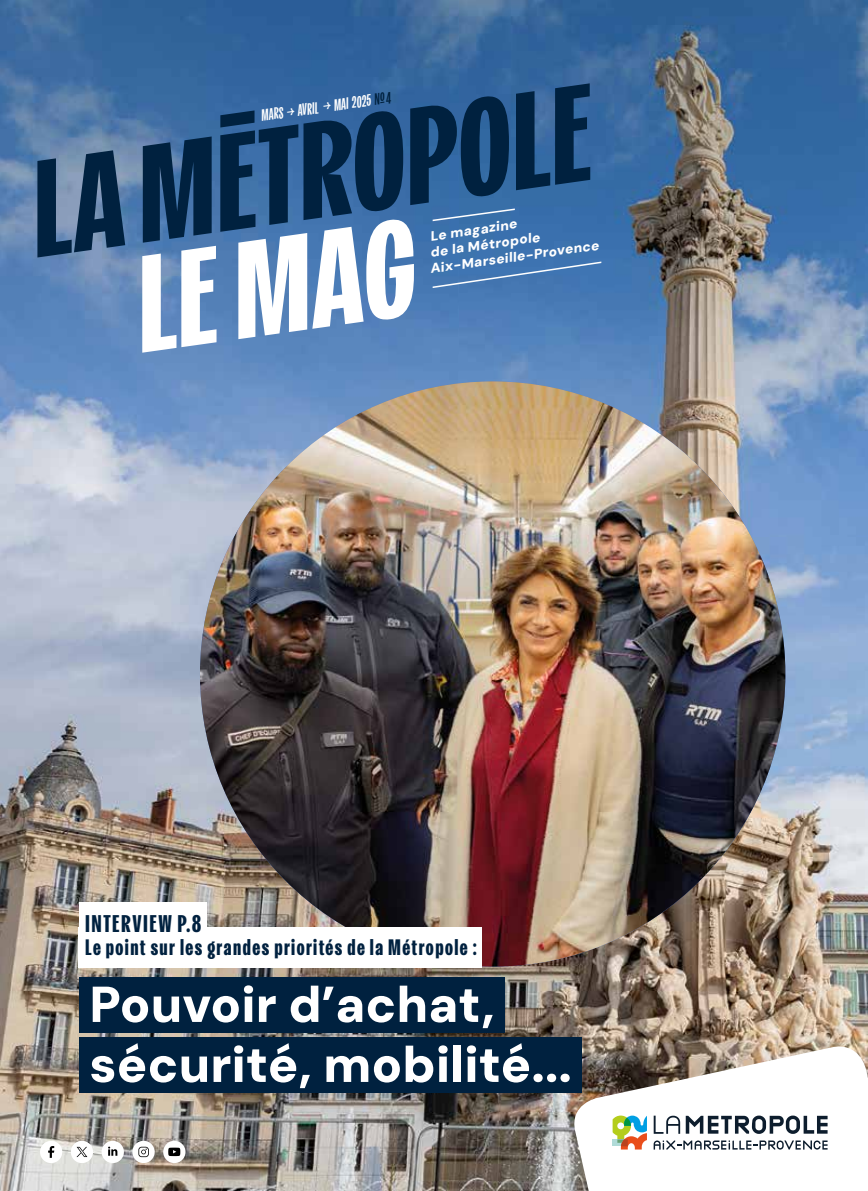
<style>
.page{position:relative;width:868px;height:1191px;background:#fff}
.page>*{position:absolute;margin:0;border:0;box-sizing:border-box;transform-origin:0 0}
.t1{font:900 50.4px/60px "DM Sans";color:#fff}
.t2{font:900 extra-condensed 22.65px "Kensington";letter-spacing:.07em;color:#00213f}
.t3{font:900 extra-condensed 21px "Kensington";letter-spacing:.07em;color:#00213f}
.t4{font:600 extra-condensed 15.3px "Kensington";color:#fff}
.t5{font:italic 900 13.5px/16.2px "DM Sans";color:#fff}
.s1{color:#00213f}
</style>
<div class="page">
<img style="left:0;top:0;width:867px;height:1191px">
<img style="left:200px;top:381px;width:585px;height:585px;border-radius:293px">
<svg style="left:569px;top:1041px;width:298px;height:150px"></svg>
<svg style="left:612px;top:1115px;width:35px;height:34px"></svg>
<svg style="left:653px;top:1115px;width:174px;height:18px"></svg>
<svg style="left:653px;top:1140px;width:174px;height:9px"></svg>
<div style="left:40px;top:1140px;width:22px;height:23px;background:#fff;border-radius:50%"></div>
<svg style="left:48px;top:1146px;width:6px;height:11px"></svg>
<div style="left:132px;top:1140px;width:23px;height:23px;background:#fff;border-radius:50%"></div>
<svg style="left:138px;top:1146px;width:11px;height:11px"></svg>
<div style="left:102px;top:1140px;width:22px;height:23px;background:#fff;border-radius:50%"></div>
<svg style="left:108px;top:1146px;width:9px;height:9px"></svg>
<div style="left:163px;top:1140px;width:22px;height:23px;background:#fff;border-radius:50%"></div>
<svg style="left:168px;top:1147px;width:12px;height:9px"></svg>
<div style="left:71px;top:1140px;width:22px;height:23px;background:#fff;border-radius:50%"></div>
<svg style="left:76px;top:1146px;width:11px;height:11px"></svg>
<svg style="left:432px;top:261px;width:169px;height:27px;background:#4b7cb5"></svg>
<svg style="left:142px;top:257px;width:272px;height:96px"></svg>
<svg style="left:37px;top:83px;width:553px;height:174px;background:#335b87"></svg>
<div style="left:79px;top:902px;width:127px;height:43px;background:#fff"></div>
<div style="left:79px;top:927px;width:403px;height:41px;background:#fff"></div>
<div style="left:79px;top:977px;width:426px;height:55px;background:#00213f"></div>
<div style="left:79px;top:1037px;width:503px;height:55px;background:#00213f"></div>
<p class="t4" style="left:259px;top:104px;width:132px;rotate:-8deg">MARS → AVRIL → MAI 2025 <span class="s1">№ 4</span></p>
<p class="t5" style="left:424px;top:228px;width:172px;text-indent:5px;rotate:-8deg">Le magazine<br>de la Métropole<br>Aix-Marseille-Provence</p>
<h2 class="t2" style="left:85px;top:907px;width:118px">INTERVIEW P.8</h2>
<h3 class="t3" style="left:85px;top:932px;width:393px">Le point sur les grandes priorités de la Métropole :</h3>
<h1 class="t1" style="left:89px;top:974px;width:484px">Pouvoir d’achat, sécurité, mobilité...</h1>
</div>
